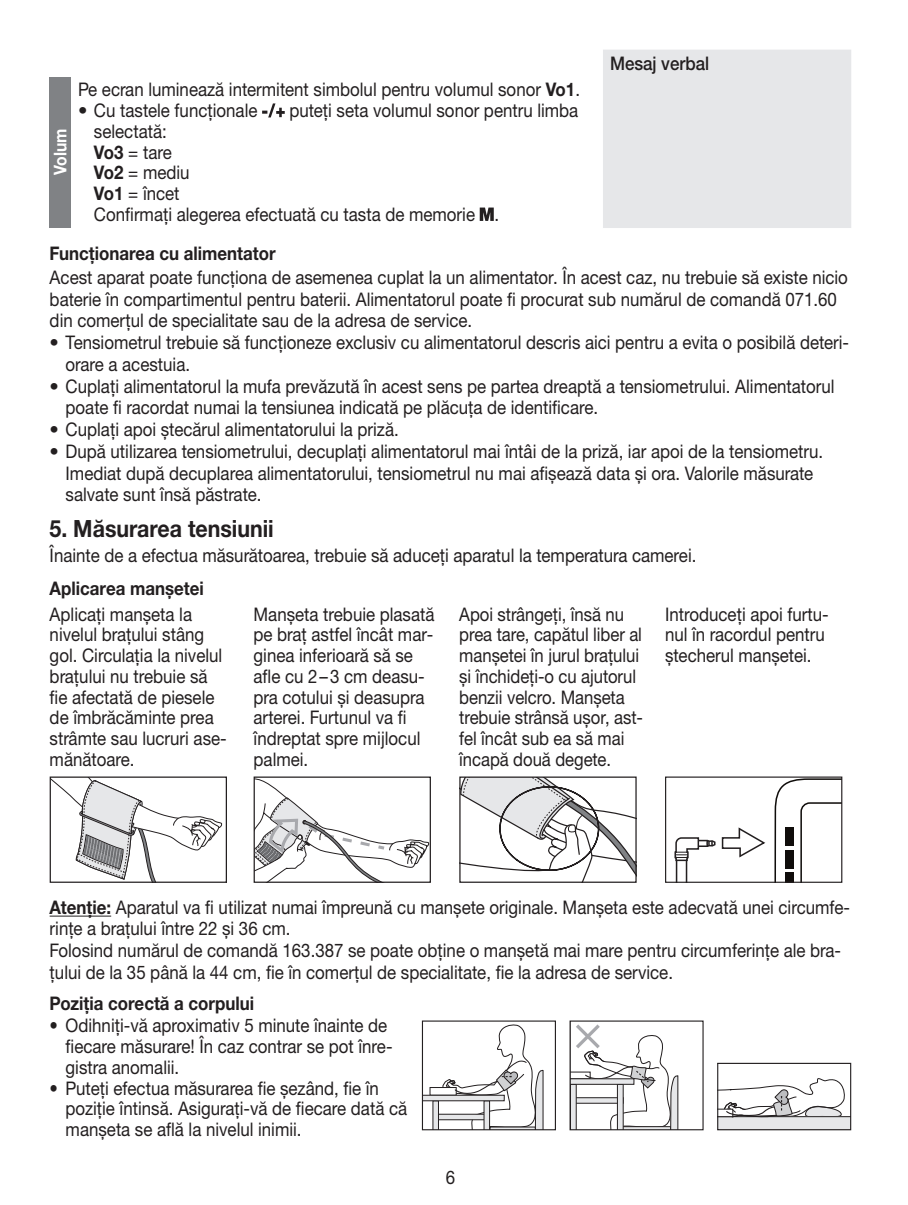
<style>
.page{position:relative;width:908px;height:1205px;background:#fff}
.page>*{position:absolute;margin:0;border:0;box-sizing:border-box;transform-origin:0 0}
.t1{font:700 23.75px "Helvetica Neue LTW1 G";color:#231f20;scale:.9 1}
.t2{font:18.75px/20.8px "Helvetica Neue LTW1 G";color:#231f20;scale:.9 1}
.t3{font:18.75px/21.8px "Helvetica Neue LTW1 G";color:#231f20}
.t4{font:18.75px/20.8px "Helvetica Neue LTW1 G";color:#231f20;scale:.89 1}
.t5{font:700 18.75px "Helvetica Neue LTW1 G";color:#231f20;scale:.9 1}
.t6{font:500 18.75px "Helvetica Neue LTW1 G";color:#231f20;scale:.9 1}
.t7{font:700 17.5px "Helvetica Neue LTW1 G";color:#fff;scale:.9 1}
.s1{font-weight:700}
.s2{font-family:"Helvetica Neue LT Pro";font-weight:800}
</style>
<div class="page">
<hr style="left:50px;top:915px;width:61px;height:1px;background:#231f20">
<div style="left:603px;top:50px;width:247px;height:178px;background:#e6e7e9"></div>
<div style="left:50px;top:77px;width:21px;height:151px;background:#808285"></div>
<svg style="left:262px;top:103px;width:22px;height:14px"></svg>
<svg style="left:479px;top:208px;width:14px;height:13px"></svg>
<svg style="left:52px;top:778px;width:171px;height:103px"></svg>
<div style="left:50px;top:776px;width:177px;height:107px;border:1px solid #231f20"></div>
<svg style="left:255px;top:778px;width:174px;height:103px"></svg>
<div style="left:253px;top:776px;width:178px;height:107px;border:1px solid #231f20"></div>
<svg style="left:461px;top:778px;width:173px;height:103px"></svg>
<div style="left:459px;top:776px;width:177px;height:107px;border:1px solid #231f20"></div>
<svg style="left:666px;top:778px;width:174px;height:103px"></svg>
<div style="left:664px;top:776px;width:178px;height:107px;border:1px solid #231f20"></div>
<svg style="left:423px;top:1024px;width:121px;height:104px"></svg>
<div style="left:421px;top:1020px;width:134px;height:110px;border:1px solid #231f20"></div>
<svg style="left:571px;top:1024px;width:108px;height:104px"></svg>
<div style="left:569px;top:1020px;width:134px;height:110px;border:1px solid #231f20"></div>
<svg style="left:718px;top:1065px;width:130px;height:63px"></svg>
<div style="left:716px;top:1063px;width:134px;height:67px;border:1px solid #231f20"></div>
<p class="t6" style="left:609px;top:52px;width:112px">Mesaj verbal</p>
<p class="t2" style="left:78px;top:79px;width:559px">Pe ecran luminează intermitent simbolul pentru volumul sonor <span class="s1">Vo1</span>.</p>
<p class="t3" style="left:78px;top:99px;width:181px">• Cu tastele funcţionale</p>
<p class="t2" style="left:289px;top:100px;width:322px">puteţi seta volumul sonor pentru limba</p>
<p class="t2" style="left:94px;top:121px;width:451px">selectată:<br><span class="s1">Vo3</span> = tare<br><span class="s1">Vo2</span> = mediu<br><span class="s1">Vo1</span> = încet<br>Confirmaţi alegerea efectuată cu tasta de memorie .</p>
<p class="t5" style="left:50px;top:242px;width:252px">Funcţionarea cu alimentator</p>
<p class="t2" style="left:50px;top:266px;width:888px;line-height:21.8px">Acest aparat poate funcţiona de asemenea cuplat la un alimentator. În acest caz, nu trebuie să existe nicio baterie în compartimentul pentru baterii. Alimentatorul poate fi procurat sub numărul de comandă 071.60 din comerţul de specialitate sau de la adresa de service.</p>
<p class="t3" style="left:66px;top:331px;width:784px;text-indent:-16px">• Tensiometrul trebuie să funcţioneze exclusiv cu alimentatorul descris aici pentru a evita o posibilă deteri&shy;orare a acestuia.</p>
<p class="t3" style="left:66px;top:375px;width:770px;text-indent:-16px">• Cuplaţi alimentatorul la mufa prevăzută în acest sens pe partea dreaptă a tensiometrului. Alimentatorul poate fi racordat numai la tensiunea indicată pe plăcuţa de identificare.</p>
<p class="t3" style="left:50px;top:418px;width:350px">• Cuplaţi apoi ştecărul alimentatorului la priză.</p>
<p class="t3" style="left:66px;top:440px;width:758px;text-indent:-16px">• După utilizarea tensiometrului, decuplaţi alimentatorul mai întâi de la priză, iar apoi de la tensiometru.<br>Imediat după decuplarea alimentatorului, tensiometrul nu mai afişează data şi ora. Valorile măsurate salvate sunt însă păstrate.</p>
<p class="t1" style="left:50px;top:514px;width:250px">5. Măsurarea tensiunii</p>
<p class="t2" style="left:50px;top:545px;width:719px">Înainte de a efectua măsurătoarea, trebuie să aduceţi aparatul la temperatura camerei.</p>
<p class="t5" style="left:50px;top:576px;width:173px">Aplicarea manşetei</p>
<p class="t2" style="left:50px;top:603px;width:198px">Aplicaţi manşeta la nivelul braţului stâng gol. Circulaţia la nivelul braţului nu trebuie să fie afectată de piesele de îmbrăcăminte prea strâmte sau lucruri ase&shy;mănătoare.</p>
<p class="t2" style="left:253px;top:603px;width:202px">Manşeta trebuie plasată pe braţ astfel încât mar&shy;ginea inferioară să se afle cu 2–3 cm deasu&shy;pra cotului şi deasupra arterei. Furtunul va fi îndreptat spre mijlocul palmei.</p>
<p class="t4" style="left:459px;top:603px;width:208px">Apoi strângeţi, însă nu prea tare, capătul liber al manşetei în jurul braţului şi închideţi-o cu ajutorul benzii velcro. Manşeta trebuie strânsă uşor, ast&shy;fel încât sub ea să mai încapă două degete.</p>
<p class="t2" style="left:664px;top:603px;width:183px">Introduceţi apoi furtu&shy;nul în racordul pentru ştecherul manşetei.</p>
<p class="t7" style="left:49px;top:175px;width:53px;rotate:-90deg">Volum</p>
<p class="t2" style="left:50px;top:896px;width:890px;line-height:21.5px"><span class="s1">Atenţie:</span> Aparatul va fi utilizat numai împreună cu manşete originale. Manşeta este adecvată unei circumfe&shy;rinţe a braţului între 22 şi 36 cm.<br>Folosind numărul de comandă 163.387 se poate obţine o manşetă mai mare pentru circumferinţe ale bra&shy;ţului de la 35 până la 44 cm, fie în comerţul de specialitate, fie la adresa de service.</p>
<p class="t5" style="left:50px;top:991px;width:229px">Poziţia corectă a corpului</p>
<p class="t2" style="left:66px;top:1015px;width:364px;text-indent:-16px"><span class="s2">•</span> Odihniţi-vă aproximativ 5 minute înainte de fiecare măsurare! În caz contrar se pot înre&shy;gistra anomalii.</p>
<p class="t2" style="left:66px;top:1077px;width:381px;text-indent:-16px"><span class="s2">•</span> Puteţi efectua măsurarea fie şezând, fie în poziţie întinsă. Asiguraţi-vă de fiecare dată că manşeta se află la nivelul inimii.</p>
<p class="t2" style="left:445px;top:1166px;width:12px">6</p>
</div>
